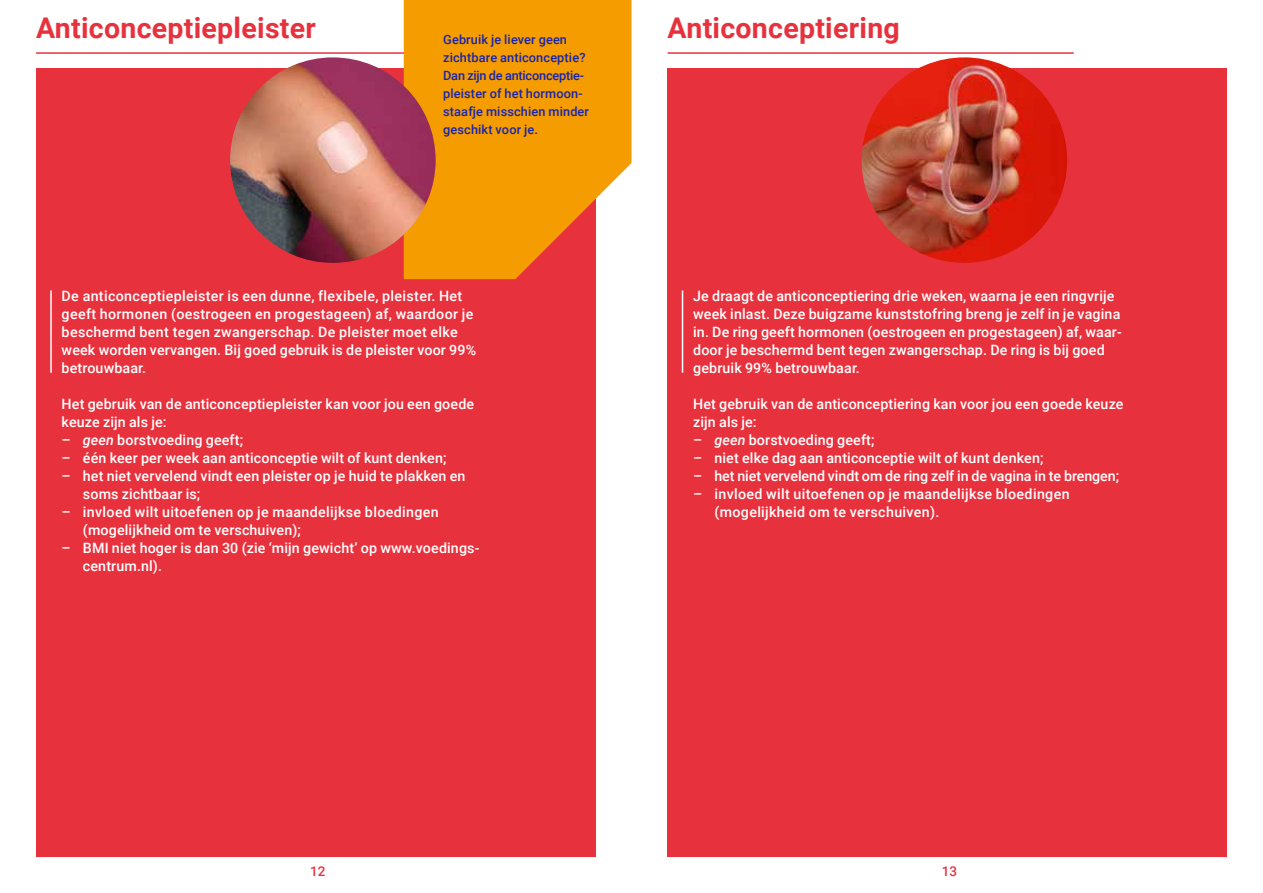
<style>
.page{position:relative;width:1263px;height:893px;background:#fff}
.page>*{position:absolute;margin:0;border:0;box-sizing:border-box;transform-origin:0 0}
.t1{font:700 28.5px "Roboto";letter-spacing:.01em;color:#e7323e}
.t2{font:500 14.25px/18px "Roboto";letter-spacing:.01em;color:#fff}
.t3{font:500 13.5px "Roboto";color:#e7323e}
.t4{font:500 12.75px/18px "Roboto";letter-spacing:.01em;color:#1825aa}
.s1{font-style:italic}
</style>
<div class="page">
<div style="left:668px;top:68px;width:559px;height:789px;background:#e7323e"></div>
<hr style="left:668px;top:52px;width:406px;height:2px;background:#e7323e">
<hr style="left:682px;top:290px;width:1px;height:83px;background:#fff">
<img style="left:862px;top:57px;width:205px;height:206px;border-radius:103px">
<div style="left:36px;top:68px;width:559px;height:789px;background:#e7323e"></div>
<hr style="left:50px;top:290px;width:2px;height:83px;background:#fff">
<hr style="left:36px;top:52px;width:406px;height:2px;background:#e7323e">
<svg style="left:404px;top:0;width:227px;height:279px;background:#f49c12"></svg>
<img style="left:230px;top:57px;width:206px;height:206px;border-radius:103px">
<h1 class="t1" style="left:36px;top:8px;width:281px">Anticonceptiepleister</h1>
<p class="t4" style="left:443px;top:30px;width:147px">Gebruik je liever geen zichtbare anticonceptie?<br>Dan zijn de anticonceptie&shy;pleister of het hormoon&shy;staafje misschien minder geschikt voor je.</p>
<p class="t2" style="left:62px;top:286px;width:416px">De anticonceptiepleister is een dunne, flexibele, pleister. Het geeft hormonen (oestrogeen en progestageen) af, waardoor je beschermd bent tegen zwangerschap. De pleister moet elke week worden vervangen. Bij goed gebruik is de pleister voor 99% betrouwbaar.</p>
<p class="t2" style="left:62px;top:394px;width:414px">Het gebruik van de anticonceptiepleister kan voor jou een goede keuze zijn als je:</p>
<p class="t2" style="left:62px;top:430px;width:183px">– <span class="s1">geen</span> borstvoeding geeft;</p>
<p class="t2" style="left:62px;top:448px;width:386px">– één keer per week aan anticonceptie wilt of kunt denken;</p>
<p class="t2" style="left:83px;top:466px;width:384px;text-indent:-21px">– het niet vervelend vindt een pleister op je huid te plakken en soms zichtbaar is;</p>
<p class="t2" style="left:83px;top:502px;width:357px;text-indent:-21px">– invloed wilt uitoefenen op je maandelijkse bloedingen (mogelijkheid om te verschuiven);</p>
<p class="t2" style="left:83px;top:538px;width:398px;text-indent:-21px">– BMI niet hoger is dan 30 (zie ‘mijn gewicht’ op www.voedings&shy;centrum.nl).</p>
<h1 class="t1" style="left:668px;top:8px;width:234px">Anticonceptiering</h1>
<p class="t2" style="left:693px;top:286px;width:430px">Je draagt de anticonceptiering drie weken, waarna je een ringvrije week inlast. Deze buigzame kunststofring breng je zelf in je vagina in. De ring geeft hormonen (oestrogeen en progestageen) af, waar&shy;door je beschermd bent tegen zwangerschap. De ring is bij goed gebruik 99% betrouwbaar.</p>
<p class="t2" style="left:693px;top:394px;width:432px">Het gebruik van de anticonceptiering kan voor jou een goede keuze zijn als je:</p>
<p class="t2" style="left:693px;top:430px;width:183px">– <span class="s1">geen</span> borstvoeding geeft;</p>
<p class="t2" style="left:693px;top:448px;width:352px">– niet elke dag aan anticonceptie wilt of kunt denken;</p>
<p class="t2" style="left:693px;top:466px;width:427px">– het niet vervelend vindt om de ring zelf in de vagina in te brengen;</p>
<p class="t2" style="left:714px;top:484px;width:357px;text-indent:-21px">– invloed wilt uitoefenen op je maandelijkse bloedingen (mogelijkheid om te verschuiven).</p>
<p class="t3" style="left:310px;top:861px;width:17px">12</p>
<p class="t3" style="left:942px;top:861px;width:17px">13</p>
</div>
